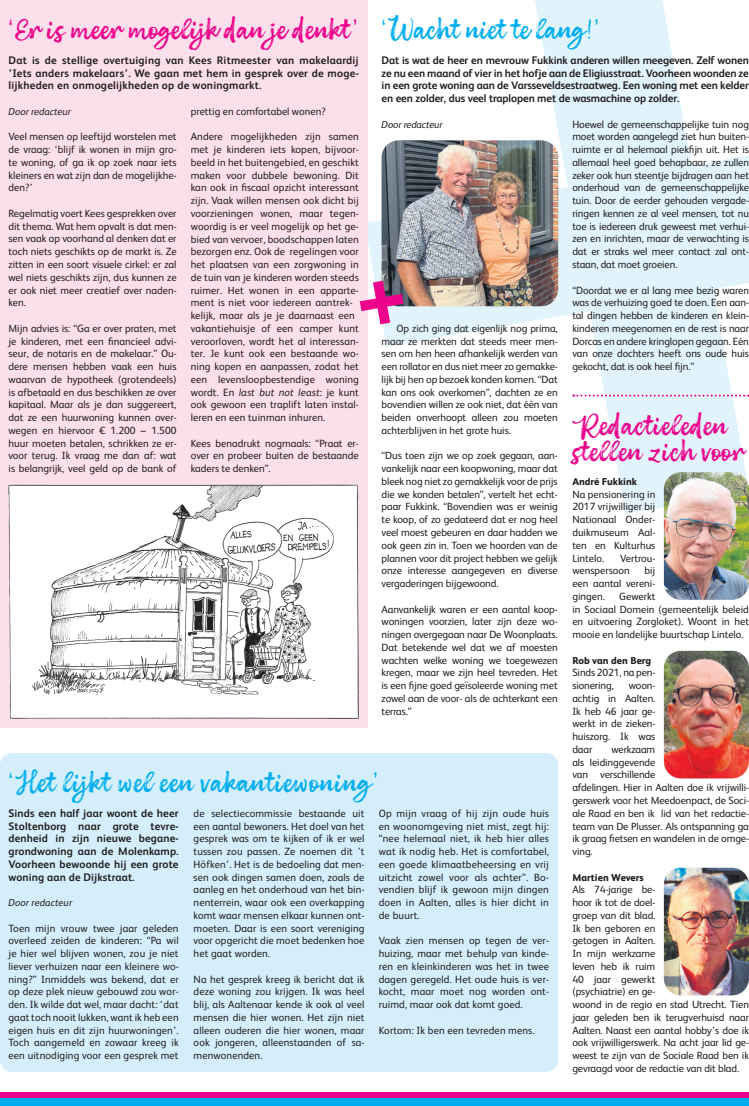
<style>
.page{position:relative;width:749px;height:1106px;background:#fff}
.page>*{position:absolute;margin:0;border:0;box-sizing:border-box;transform-origin:0 0}
.t1{font:22px/26.4px "Brushberry Script";color:#ed028c}
.t2{font:22px "Brushberry Script";letter-spacing:.01em;color:#00aeef}
.t3{font:22px "Brushberry Script";letter-spacing:-.01em;color:#00aeef}
.t4{font:700 11px/12.8px "FS Albert";letter-spacing:.01em;color:#231f20;text-align:justify}
.t5{font:10.5px/12.8px "FS Albert";color:#231f20;text-align:justify}
.t6{font:italic 10px "FS Albert";color:#231f20}
.t7{font:800 10px "FS Albert";color:#231f20}
.s1{font-style:italic}
</style>
<div class="page">
<svg style="left:367px;top:155px;width:167px;height:192px;fill:#e1f4fc"></svg>
<svg style="left:534px;top:0;width:214px;height:514px;fill:#e1f4fc"></svg>
<div style="left:0;top:1097px;width:748px;height:9px;background:#00aeef"></div>
<div style="left:0;top:1091px;width:748px;height:6px;background:#ed028c"></div>
<div style="left:0;top:0;width:367px;height:727px;background:#fbdfeb"></div>
<img style="left:381px;top:140px;width:177px;height:166px">
<svg style="left:359px;top:281px;width:44px;height:43px"></svg>
<img style="left:9px;top:484px;width:350px;height:235px">
<div style="left:0;top:753px;width:558px;height:318px;background:#d4effb;border-radius:12px"></div>
<img style="left:663px;top:867px;width:85px;height:128px">
<img style="left:663px;top:472px;width:85px;height:128px">
<img style="left:663px;top:651px;width:85px;height:127px">
<svg style="left:573px;top:394px;width:175px;height:2px"></svg>
<h1 class="t3" style="left:381px;top:18px;width:219px">‘Wacht niet te lang!’</h1>
<p class="t4" style="left:381px;top:54px;width:368px">Dat is wat de heer en mevrouw Fukkink anderen willen meegeven. Zelf wonen ze nu een maand of vier in het hofje aan de Eligiusstraat. Voorheen woonden ze in een grote woning aan de Varsseveldsestraatweg. Een woning met een kelder en een zolder, dus veel traplopen met de wasmachine op zolder.</p>
<p class="t6" style="left:381px;top:118px;width:62px">Door redacteur</p>
<h1 class="t1" style="left:9px;top:17px;width:351px">‘Er is meer mogelijk dan je denkt’</h1>
<p class="t4" style="left:9px;top:54px;width:352px">Dat is de stellige overtuiging van Kees Ritmeester van makelaardij ’Iets anders makelaars’. We gaan met hem in gesprek over de moge&shy;lijkheden en onmogelijkheden op de woningmarkt.</p>
<p class="t6" style="left:9px;top:106px;width:64px">Door redacteur</p>
<p class="t5" style="left:9px;top:130px;width:169px">Veel mensen op leeftijd worstelen met de vraag: ‘blijf ik wonen in mijn gro&shy;te woning, of ga ik op zoek naar iets kleiners en wat zijn dan de mogelijkhe&shy;den?’</p>
<p class="t5" style="left:9px;top:207px;width:169px">Regelmatig voert Kees gesprekken over dit thema. Wat hem opvalt is dat men&shy;sen vaak op voorhand al denken dat er toch niets geschikts op de markt is. Ze zitten in een soort visuele cirkel: er zal wel niets geschikts zijn, dus kunnen ze er ook niet meer creatief over naden&shy;ken.</p>
<p class="t5" style="left:9px;top:322px;width:169px">Mijn advies is: “Ga er over praten, met je kinderen, met een financieel advi&shy;seur, de notaris en de makelaar.” Ou&shy;dere mensen hebben vaak een huis waarvan de hypotheek (grotendeels) is afbetaald en dus beschikken ze over kapitaal. Maar als je dan suggereert, dat ze een huurwoning kunnen over&shy;wegen en hiervoor € 1.200 – 1.500 huur moeten betalen, schrikken ze er&shy;voor terug. Ik vraag me dan af: wat is belangrijk, veel geld op de bank of</p>
<p class="t5" style="left:191px;top:105px;width:136px">prettig en comfortabel wonen?</p>
<p class="t5" style="left:191px;top:130px;width:169px;text-align:left">Andere mogelijkheden zijn samen met je kinderen iets kopen, bijvoor&shy;beeld in het buitengebied, en geschikt maken voor dubbele bewoning. Dit kan ook in fiscaal opzicht interessant zijn. Vaak willen mensen ook dicht bij voorzieningen wonen, maar tegen&shy;woordig is er veel mogelijk op het ge&shy;bied van vervoer, boodschappen laten bezorgen enz. Ook de regelingen voor het plaatsen van een zorgwoning in de tuin van je kinderen worden steeds ruimer. Het wonen in een apparte&shy;ment is niet voor iedereen aantrek&shy;kelijk, maar als je je daarnaast een vakantiehuisje of een camper kunt veroorloven, wordt het al interessan&shy;ter. Je kunt ook een bestaande wo&shy;ning kopen en aanpassen, zodat het een levensloopbestendige woning wordt. En <span class="s1">last but not least</span>: je kunt ook gewoon een traplift laten instal&shy;leren en een tuinman inhuren.</p>
<p class="t5" style="left:191px;top:436px;width:169px">Kees benadrukt nogmaals: “Praat er&shy;over en probeer buiten de bestaande kaders te denken”.</p>
<p class="t5" style="left:572px;top:118px;width:178px">Hoewel de gemeenschappelijke tuin nog moet worden aangelegd ziet hun buiten&shy;ruimte er al helemaal piekfijn uit. Het is allemaal heel goed behapbaar, ze zullen zeker ook hun steentje bijdragen aan het onderhoud van de gemeenschappelijke tuin. Door de eerder gehouden vergade&shy;ringen kennen ze al veel mensen, tot nu toe is iedereen druk geweest met verhui&shy;zen en inrichten, maar de verwachting is dat er straks wel meer contact zal ont&shy;staan, dat moet groeien.</p>
<p class="t5" style="left:572px;top:283px;width:178px">“Doordat we er al lang mee bezig waren was de verhuizing goed te doen. Een aan&shy;tal dingen hebben de kinderen en klein&shy;kinderen meegenomen en de rest is naar Dorcas en andere kringlopen gegaan. Eén van onze dochters heeft ons oude huis gekocht, dat is ook heel fijn.”</p>
<p class="t5" style="left:381px;top:322px;width:178px;text-indent:15px">Op zich ging dat eigenlijk nog prima, maar ze merkten dat steeds meer men&shy;sen om hen heen afhankelijk werden van een rollator en dus niet meer zo gemakke&shy;lijk bij hen op bezoek konden komen. “Dat kan ons ook overkomen”, dachten ze en bovendien willen ze ook niet, dat één van beiden onverhoopt alleen zou moeten achterblijven in het grote huis.</p>
<p class="t5" style="left:381px;top:449px;width:178px">“Dus toen zijn we op zoek gegaan, aan&shy;vankelijk naar een koopwoning, maar dat bleek nog niet zo gemakkelijk voor de prijs die we konden betalen”, vertelt het echt&shy;paar Fukkink. “Bovendien was er weinig te koop, of zo gedateerd dat er nog heel veel moest gebeuren en daar hadden we ook geen zin in. Toen we hoorden van de plannen voor dit project hebben we gelijk onze interesse aangegeven en diverse vergaderingen bijgewoond.</p>
<p class="t5" style="left:381px;top:602px;width:178px">Aanvankelijk waren er een aantal koop&shy;woningen voorzien, later zijn deze wo&shy;ningen overgegaan naar De Woonplaats.<br>Dat betekende wel dat we af moesten wachten welke woning we toegewezen kregen, maar we zijn heel tevreden. Het is een fijne goed geïsoleerde woning met zowel aan de voor- als de achterkant een terras.”</p>
<h1 class="t1" style="left:572px;top:413px;width:174px">Redactieleden stellen zich voor</h1>
<p class="t7" style="left:572px;top:475px;width:66px">André Fukkink</p>
<p class="t5" style="left:572px;top:487px;width:84px">Na pensionering in 2017 vrijwilliger bij Nationaal Onder&shy;duikmuseum Aal&shy;ten en Kulturhus Lintelo.</p>
<p class="t5" style="left:572px;top:551px;width:84px;text-indent:48px">Vertrou&shy;wenspersoon</p>
<p class="t5" style="left:572px;top:564px;width:84px;text-indent:72px">bij een aantal vereni&shy;gingen.</p>
<p class="t5" style="left:572px;top:589px;width:178px;text-align:left;text-indent:47px">Gewerkt<br>in Sociaal Domein (gemeentelijk beleid en uitvoering Zorgloket). Woont in het mooie en landelijke buurtschap Lintelo.</p>
<p class="t7" style="left:572px;top:654px;width:80px">Rob van den Berg</p>
<p class="t5" style="left:572px;top:666px;width:84px">Sinds 2021, na pen&shy;sionering,</p>
<p class="t5" style="left:572px;top:679px;width:84px;text-indent:56px">woon&shy;achtig in Aalten.<br>Ik heb 46 jaar ge&shy;werkt in de zieken&shy;huiszorg. Ik was daar</p>
<p class="t5" style="left:572px;top:743px;width:178px;text-align:left;text-indent:39px">werkzaam<br>als leidinggevende<br>van verschillende<br>afdelingen. Hier in Aalten doe ik vrijwilli&shy;gerswerk voor het Meedoenpact, de Soci&shy;ale Raad en ben ik lid van het redactie&shy;team van De Plusser. Als ontspanning ga ik graag fietsen en wandelen in de omge&shy;ving.</p>
<p class="t7" style="left:572px;top:871px;width:73px">Martien Wevers</p>
<p class="t5" style="left:572px;top:883px;width:178px;text-align:left">Als 74-jarige be-<br>hoor ik tot de doel-<br>groep van dit blad.<br>Ik ben geboren en<br>getogen in Aalten.<br>In mijn werkzame<br>leven heb ik ruim<br>40 jaar gewerkt<br>(psychiatrie) en ge-<br>woond in de regio en stad Utrecht. Tien jaar geleden ben ik terugverhuisd naar<br>Aalten. Naast een aantal hobby’s doe ik ook vrijwilligerswerk. Na acht jaar lid ge&shy;weest te zijn van de Sociale Raad ben ik gevraagd voor de redactie van dit blad.</p>
<h1 class="t2" style="left:9px;top:770px;width:371px">‘Het lijkt wel een vakantiewoning’</h1>
<p class="t4" style="left:9px;top:806px;width:172px">Sinds een half jaar woont de heer Stoltenborg naar grote tevre&shy;denheid in zijn nieuwe begane&shy;grondwoning aan de Molenkamp.<br>Voorheen bewoonde hij een grote woning aan de Dijkstraat.</p>
<p class="t6" style="left:9px;top:897px;width:65px">Door redacteur</p>
<p class="t5" style="left:9px;top:921px;width:172px">Toen mijn vrouw twee jaar geleden overleed zeiden de kinderen: “Pa wil je hier wel blijven wonen, zou je niet liever verhuizen naar een kleinere wo&shy;ning?” Inmiddels was bekend, dat er op deze plek nieuw gebouwd zou wor&shy;den. Ik wilde dat wel, maar dacht: ‘dat gaat toch nooit lukken, want ik heb een eigen huis en dit zijn huurwoningen’.<br>Toch aangemeld en zowaar kreeg ik een uitnodiging voor een gesprek met</p>
<p class="t5" style="left:378px;top:806px;width:172px">Op mijn vraag of hij zijn oude huis en woonomgeving niet mist, zegt hij: “nee helemaal niet, ik heb hier alles wat ik nodig heb. Het is comfortabel, een goede klimaatbeheersing en vrij uitzicht zowel voor als achter”. Bo&shy;vendien blijf ik gewoon mijn dingen doen in Aalten, alles is hier dicht in de buurt.</p>
<p class="t5" style="left:378px;top:934px;width:172px">Vaak zien mensen op tegen de ver&shy;huizing, maar met behulp van kinde&shy;ren en kleinkinderen was het in twee dagen geregeld. Het oude huis is ver&shy;kocht, maar moet nog worden ont&shy;ruimd, maar ook dat komt goed.</p>
<p class="t5" style="left:378px;top:1023px;width:157px">Kortom: Ik ben een tevreden mens.</p>
<p class="t5" style="left:193px;top:806px;width:172px">de selectiecommissie bestaande uit een aantal bewoners. Het doel van het gesprek was om te kijken of ik er wel tussen zou passen. Ze noemen dit ’t Höfken’. Het is de bedoeling dat men&shy;sen ook dingen samen doen, zoals de aanleg en het onderhoud van het bin&shy;nenterrein, waar ook een overkapping komt waar mensen elkaar kunnen ont&shy;moeten. Daar is een soort vereniging voor opgericht die moet bedenken hoe het gaat worden.</p>
<p class="t5" style="left:193px;top:972px;width:172px">Na het gesprek kreeg ik bericht dat ik deze woning zou krijgen. Ik was heel blij, als Aaltenaar kende ik ook al veel mensen die hier wonen. Het zijn niet alleen ouderen die hier wonen, maar ook jongeren, alleenstaanden of sa&shy;menwonenden.</p>
</div>
